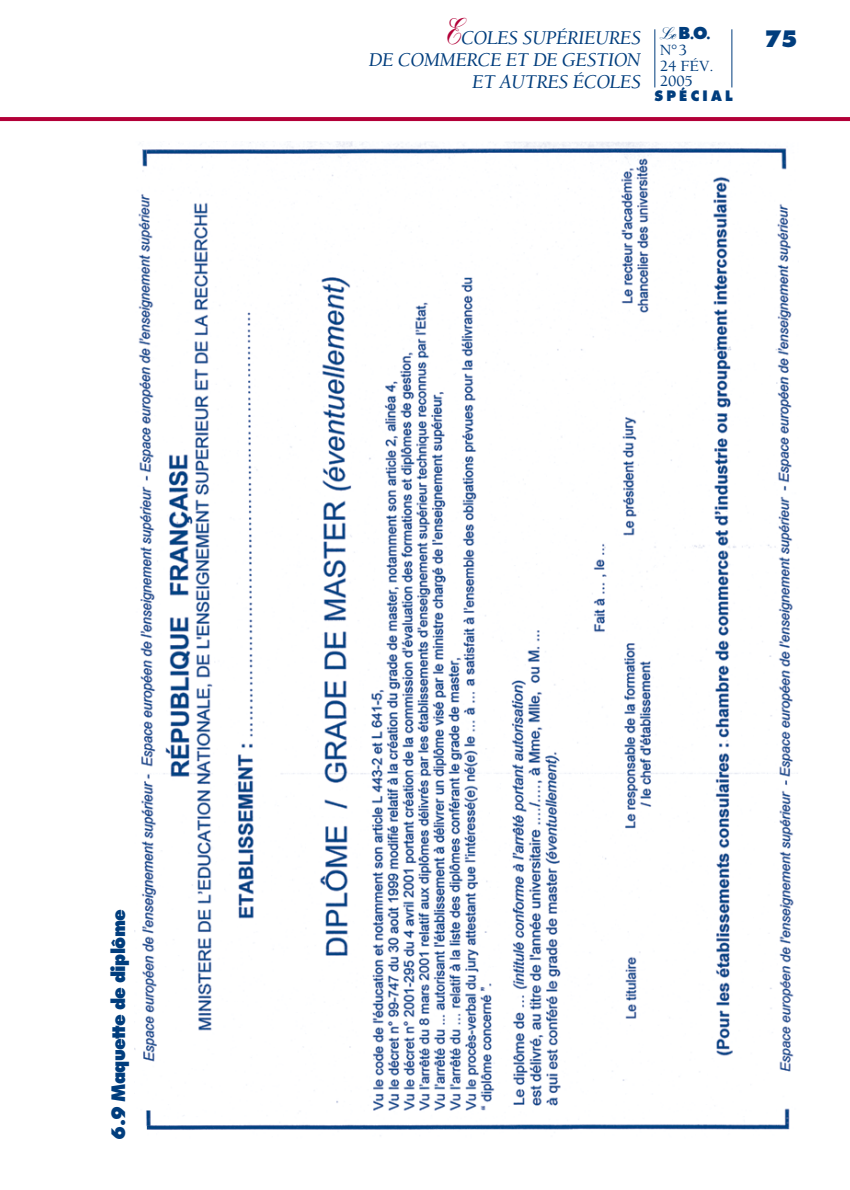
<style>
.page{position:relative;width:850px;height:1190px;background:#fff}
.page>*{position:absolute;margin:0;border:0;box-sizing:border-box;transform-origin:0 0}
.t1{font:800 22px "Futura";color:#003d7d;scale:.94 1}
.t2{font:italic 20px/22.4px "Berkeley";letter-spacing:-.02em;color:#003d7d;text-align:right}
.t3{font:800 18px "Futura";letter-spacing:-.04em;color:#003d7d;scale:.94 1}
.t4{font:500 16px/15.6px "Berkeley";color:#003d7d}
.t5{font:900 16px "Kuenstler Script";color:#003d7d;scale:.8 1}
.t6{font:800 14px "Futura";letter-spacing:.25em;color:#003d7d;scale:.94 1}
.s1{font-family:"Kuenstler Script";font-weight:900;font-style:normal;font-size:36px;color:#b30038}
.s2{font-family:"Futura";font-weight:800}
</style>
<div class="page">
<svg style="left:0;top:117px;width:850px;height:4px;fill:#b30038"></svg>
<hr style="left:731px;top:29px;width:1px;height:58px;background:#003d7d">
<hr style="left:654px;top:29px;width:1px;height:58px;background:#003d7d">
<img style="left:134px;top:142px;width:664px;height:994px">
<p class="t2" style="left:445px;top:28px;width:197px"><span class="s1">E</span>COLES SUPÉRIEURES</p>
<p class="t2" style="left:369px;top:50px;width:274px">DE COMMERCE ET DE GESTION<br>ET AUTRES ÉCOLES</p>
<p class="t5" style="left:660px;top:30px;width:65px">Le <span class="s2">B</span><span class="s2">.</span><span class="s2">O</span><span class="s2">.</span></p>
<p class="t4" style="left:660px;top:44px;width:55px">N°3<br>24 FÉV.<br>2005</p>
<p class="t6" style="left:654px;top:89px;width:85px">SPÉCIAL</p>
<p class="t1" style="left:765px;top:30px;width:37px">75</p>
<p class="t3" style="left:111px;top:1140px;width:247px;rotate:-90deg">6.9 Maquette de diplôme</p>
</div>
